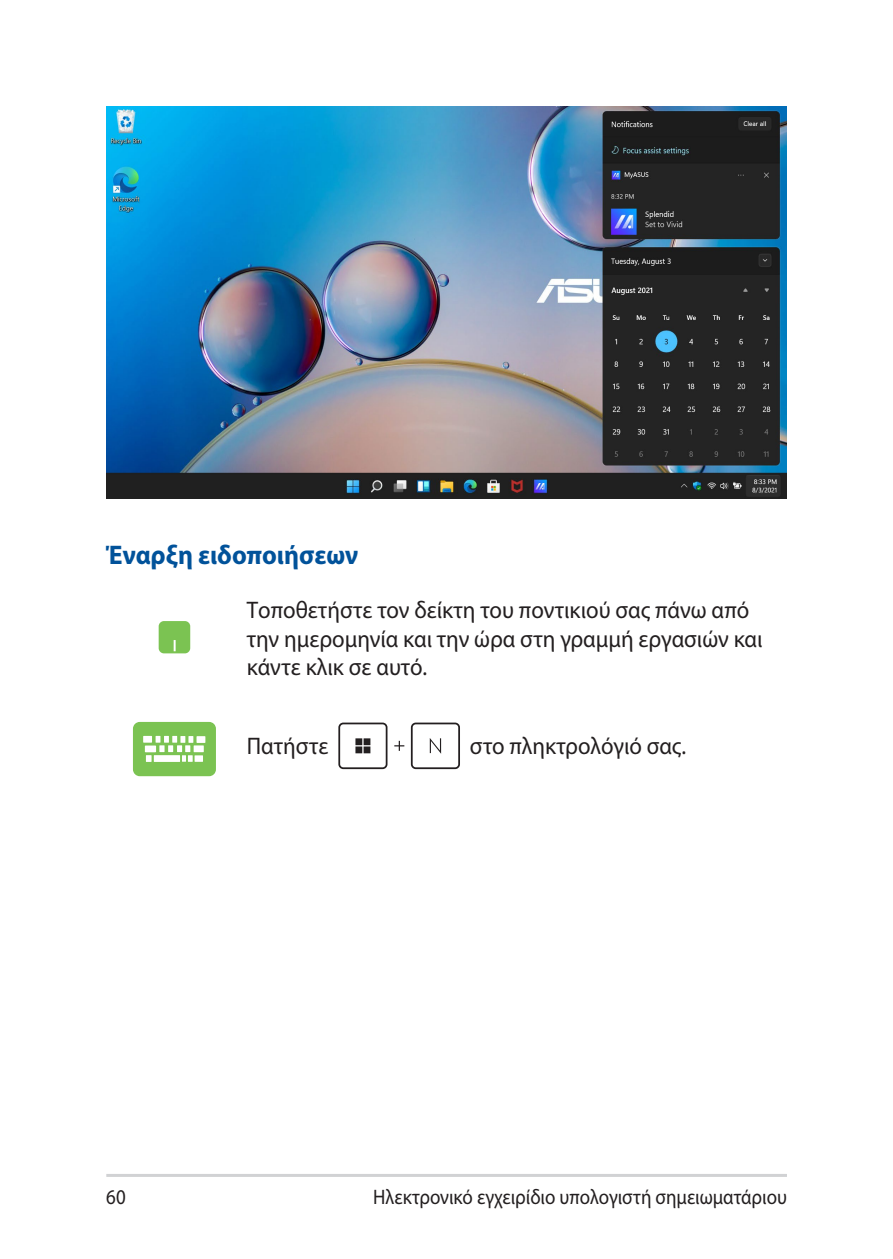
<style>
.page{position:relative;width:893px;height:1259px;background:#fff}
.page>*{position:absolute;margin:0;border:0;box-sizing:border-box;transform-origin:0 0}
.t1{font:700 27px "Myriad Pro";color:#01529a;scale:.95 1}
.t2{font:24px/28.8px "Myriad Pro";color:#231f20;scale:.95 1}
.t3{font:21px "Myriad Pro";color:#231f20;scale:.9 1}
</style>
<div class="page">
<hr style="left:106px;top:1174px;width:681px;height:3px;background:#d1d2d4">
<div style="left:159px;top:621px;width:31px;height:32px;background:#7bc352;border-radius:5px"></div>
<svg style="left:174px;top:640px;width:2px;height:11px"></svg>
<div style="left:134px;top:723px;width:81px;height:52px;background:#7bc352;border-radius:6px"></div>
<div style="left:133px;top:722px;width:83px;height:54px;border:2px solid #7bc352;border-radius:6px"></div>
<div style="left:197px;top:736px;width:8px;height:7px;background:#fff"></div>
<div style="left:145px;top:745px;width:11px;height:7px;background:#fff"></div>
<div style="left:146px;top:755px;width:6px;height:7px;background:#fff"></div>
<div style="left:154px;top:755px;width:26px;height:7px;background:#fff"></div>
<div style="left:194px;top:745px;width:10px;height:7px;background:#fff"></div>
<svg style="left:156px;top:736px;width:37px;height:26px"></svg>
<div style="left:195px;top:755px;width:8px;height:7px;background:#fff"></div>
<div style="left:143px;top:736px;width:9px;height:6px;background:#fff"></div>
<div style="left:411px;top:722px;width:49px;height:47px;border:2px solid #231f20;border-radius:4px"></div>
<svg style="left:394px;top:741px;width:10px;height:10px"></svg>
<div style="left:338px;top:722px;width:49px;height:47px;border:2px solid #231f20;border-radius:4px"></div>
<svg style="left:430px;top:738px;width:11px;height:16px"></svg>
<div style="left:355px;top:746px;width:7px;height:7px;background:#231f20"></div>
<div style="left:364px;top:738px;width:6px;height:7px;background:#231f20"></div>
<div style="left:355px;top:738px;width:7px;height:7px;background:#231f20"></div>
<div style="left:364px;top:746px;width:6px;height:7px;background:#231f20"></div>
<img style="left:106px;top:106px;width:681px;height:393px">
<p class="t1" style="left:106px;top:537px;width:267px">Έναρξη ειδοποιήσεων</p>
<p class="t2" style="left:247px;top:595px;width:544px">Τοποθετήστε τον δείκτη του ποντικιού σας πάνω από την ημερομηνία και την ώρα στη γραμμή εργασιών και κάντε κλικ σε αυτό.</p>
<p class="t2" style="left:247px;top:731px;width:87px">Πατήστε</p>
<p class="t2" style="left:470px;top:731px;width:229px">στο πληκτρολόγιό σας.</p>
<p class="t3" style="left:106px;top:1184px;width:23px">60</p>
<p class="t3" style="left:373px;top:1184px;width:461px">Ηλεκτρονικό εγχειρίδιο υπολογιστή σημειωματάριου</p>
</div>
